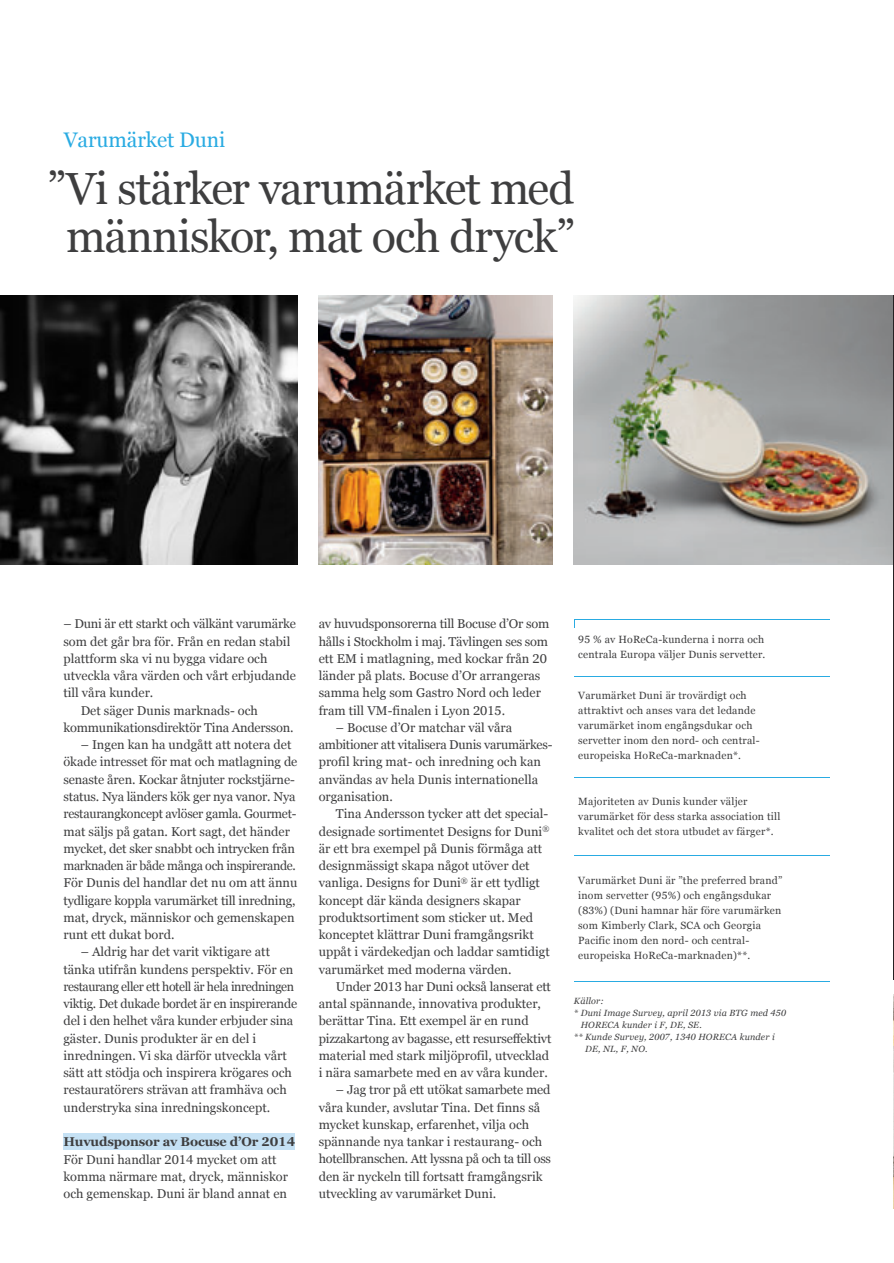
<style>
.page{position:relative;width:894px;height:1263px;background:#fff}
.page>*{position:absolute;margin:0;border:0;box-sizing:border-box;transform-origin:0 0}
.t1{font:45px/48px "Georgiafor Duni";letter-spacing:-.03em;color:#3e3e3f;text-align:center}
.t2{font:21px "Georgiafor Duni";letter-spacing:-.005em;color:#29abe2}
.t3{font:12.75px/17.2px "Georgiafor Duni";color:#3e3e3f}
.t4{font:700 12.75px "Georgiafor Duni";letter-spacing:-.01em;color:#3e3e3f}
.t5{font:10.5px/15px "Georgiafor Duni";letter-spacing:.02em;color:#3e3e3f}
.t6{font:italic 9px "Georgiafor Duni";letter-spacing:.02em;color:#3e3e3f}
</style>
<div class="page">
<div style="left:63px;top:1133px;width:232px;height:16px;background:#c5e1f4"></div>
<img style="left:0;top:295px;width:297px;height:269px">
<img style="left:319px;top:295px;width:233px;height:269px">
<img style="left:893px;top:994px;width:1px;height:213px">
<hr style="left:574px;top:676px;width:255px;height:1px;background:#29abe2">
<hr style="left:574px;top:777px;width:255px;height:1px;background:#29abe2">
<hr style="left:574px;top:855px;width:255px;height:1px;background:#29abe2">
<hr style="left:574px;top:980px;width:255px;height:1px;background:#29abe2">
<hr style="left:574px;top:618px;width:255px;height:1px;background:#29abe2">
<img style="left:574px;top:295px;width:319px;height:269px">
<hr style="left:893px;top:295px;width:1px;height:684px;background:#252122">
<h2 class="t2" style="left:64px;top:127px;width:163px">Varumärket Duni</h2>
<h1 class="t1" style="left:47px;top:165px;width:528px">” Vi stärker varumärket med människor, mat och dryck”</h1>
<p class="t3" style="left:63px;top:615px;width:234px">– Duni är ett starkt och välkänt varumärke</p>
<p class="t3" style="left:63px;top:632px;width:228px">som det går bra för. Från en redan stabil</p>
<p class="t3" style="left:63px;top:650px;width:205px">plattform ska vi nu bygga vidare och</p>
<p class="t3" style="left:63px;top:667px;width:234px">utveckla våra värden och vårt erbjudande</p>
<p class="t3" style="left:63px;top:684px;width:91px">till våra kunder.</p>
<p class="t3" style="left:81px;top:701px;width:179px">Det säger Dunis marknads- och</p>
<p class="t3" style="left:63px;top:719px;width:232px">kommunikationsdirektör Tina Andersson.</p>
<p class="t3" style="left:63px;top:736px;width:235px;text-indent:17px">– Ingen kan ha undgått att notera det ökade intresset för mat och matlagning de senaste åren. Kockar åtnjuter rockstjärne&shy;status. Nya länders kök ger nya vanor. Nya restaurangkoncept avlöser gamla. Gourmet&shy;mat säljs på gatan. Kort sagt, det händer mycket, det sker snabbt och intrycken från marknaden är både många och inspirerande.<br>För Dunis del handlar det nu om att ännu tydligare koppla varumärket till inredning, mat, dryck, människor och gemenskapen runt ett dukat bord.</p>
<p class="t3" style="left:63px;top:943px;width:235px;text-indent:17px">– Aldrig har det varit viktigare att tänka utifrån kundens perspektiv. För en restaurang eller ett hotell är hela inredningen viktig. Det dukade bordet är en inspirerande del i den helhet våra kunder erbjuder sina gäster. Dunis produkter är en del i inredningen. Vi ska därför utveckla vårt sätt att stödja och inspirera krögares och restauratörers strävan att framhäva och understryka sina inredningskoncept.</p>
<p class="t4" style="left:63px;top:1133px;width:233px">Huvudsponsor av Bocuse d’Or 2014</p>
<p class="t3" style="left:63px;top:1150px;width:226px">För Duni handlar 2014 mycket om att komma närmare mat, dryck, människor och gemenskap. Duni är bland annat en</p>
<p class="t3" style="left:319px;top:615px;width:232px">av huvudsponsorerna till Bocuse d’Or som hålls i Stockholm i maj. Tävlingen ses som ett EM i matlagning, med kockar från 20 länder på plats. Bocuse d’Or arrangeras samma helg som Gastro Nord och leder fram till VM-finalen i Lyon 2015.</p>
<p class="t3" style="left:319px;top:719px;width:235px;text-indent:17px">– Bocuse d’Or matchar väl våra ambitioner att vitalisera Dunis varumärkes&shy;profil kring mat- och inredning och kan användas av hela Dunis internationella organisation.</p>
<p class="t3" style="left:319px;top:805px;width:232px;text-indent:17px">Tina Andersson tycker att det special&shy;designade sortimentet Designs for Duni<sup>® </sup>är ett bra exempel på Dunis förmåga att designmässigt skapa något utöver det vanliga. Designs for Duni<sup>®</sup> är ett tydligt koncept där kända designers skapar produktsortiment som sticker ut. Med konceptet klättrar Duni framgångsrikt uppåt i värdekedjan och laddar samtidigt varumärket med moderna värden.</p>
<p class="t3" style="left:319px;top:977px;width:234px;text-indent:17px">Under 2013 har Duni också lanserat ett antal spännande, innovativa produkter, berättar Tina. Ett exempel är en rund pizzakartong av bagasse, ett resurseffektivt material med stark miljöprofil, utvecklad i nära samarbete med en av våra kunder.</p>
<p class="t3" style="left:319px;top:1081px;width:234px;text-indent:17px">– Jag tror på ett utökat samarbete med våra kunder, avslutar Tina. Det finns så mycket kunskap, erfarenhet, vilja och spännande nya tankar i restaurang- och hotellbranschen. Att lyssna på och ta till oss den är nyckeln till fortsatt framgångsrik utveckling av varumärket Duni.</p>
<p class="t5" style="left:578px;top:631px;width:189px">95 % av HoReCa-kunderna i norra och centrala Europa väljer Dunis servetter.</p>
<p class="t5" style="left:578px;top:688px;width:183px">Varumärket Duni är trovärdigt och attraktivt och anses vara det ledande varumärket inom engångsdukar och servetter inom den nord- och central&shy;europeiska HoReCa-marknaden*.</p>
<p class="t5" style="left:578px;top:794px;width:204px">Majoriteten av Dunis kunder väljer varumärket för dess starka association till kvalitet och det stora utbudet av färger*.</p>
<p class="t5" style="left:578px;top:872px;width:206px">Varumärket Duni är ”the preferred brand” inom servetter (95%) och engångsdukar (83%) (Duni hamnar här före varumärken som Kimberly Clark, SCA och Georgia Pacific inom den nord- och central&shy;europeiska HoReCa-marknaden)**.</p>
<p class="t6" style="left:574px;top:995px;width:32px">Källor:</p>
<p class="t6" style="left:574px;top:1007px;width:214px">* Duni Image Survey, april 2013 via BTG med 450</p>
<p class="t6" style="left:580px;top:1019px;width:122px">HORECA kunder i F, DE, SE.</p>
<p class="t6" style="left:574px;top:1031px;width:202px">** Kunde Survey, 2007, 1340 HORECA kunder i</p>
<p class="t6" style="left:585px;top:1043px;width:64px">DE, NL, F, NO.</p>
</div>
